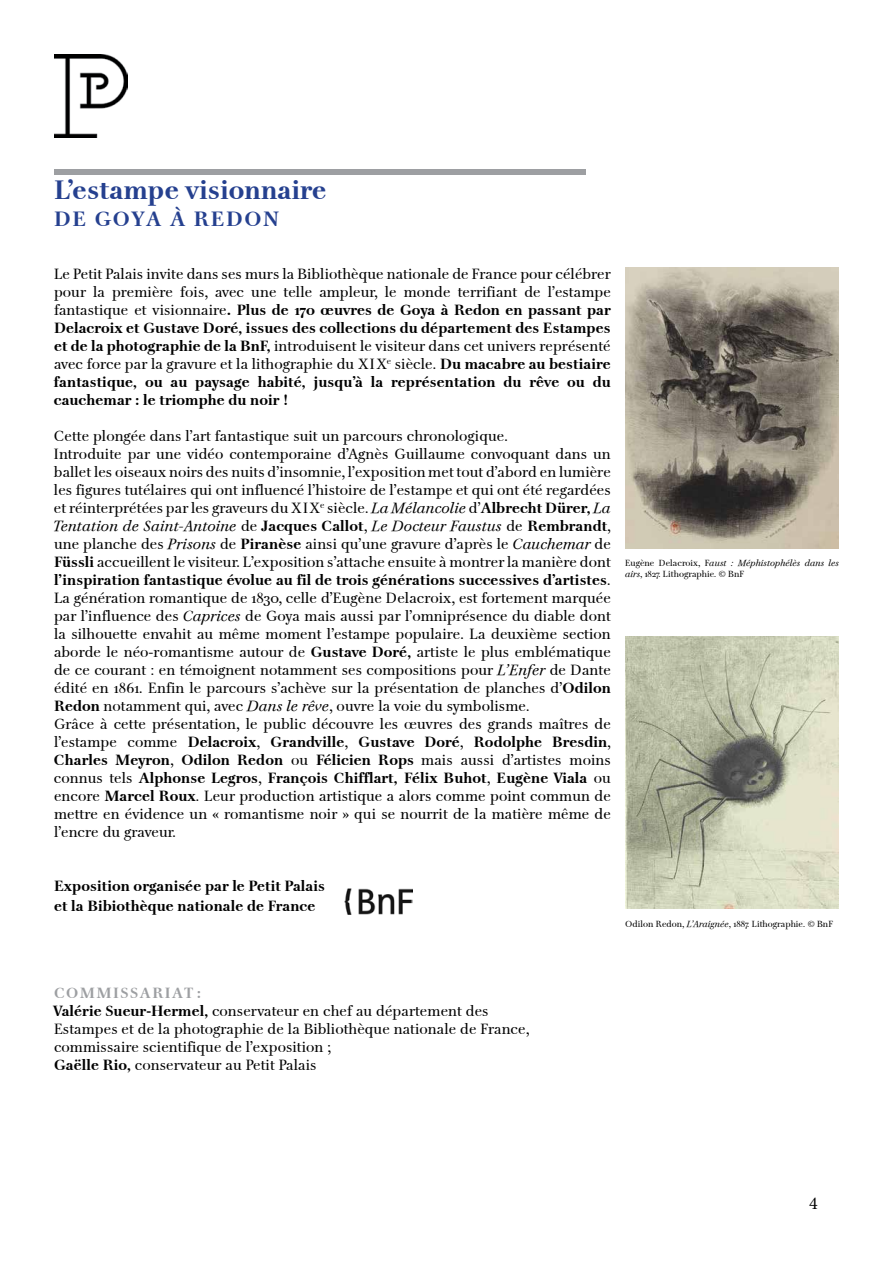
<style>
.page{position:relative;width:893px;height:1263px;background:#fff}
.page>*{position:absolute;margin:0;border:0;box-sizing:border-box;transform-origin:0 0}
.t1{font:700 27px "Petit Palais";color:#25408f}
.t2{font:700 21px "Petit Palais";color:#25408f}
.t3{font:18px "Minion Pro";color:#000}
.t4{font:15px/18px "Petit Palais Normal";color:#000}
.t5{font:700 15px/18px "Petit Palais";color:#000}
.t6{font:italic 15px "Petit Palais";color:#000}
.t7{font:700 15px "Petit Palais";letter-spacing:.1em;color:#9d9fa2}
.t8{font:9px "Petit Palais Normal";color:#000}
.t9{font:italic 9px "Petit Palais";color:#000}
.s1{font-family:"Petit Palais Normal";font-weight:400}
.s2{font-family:"Petit Palais";font-weight:700}
.s3{font-family:"Petit Palais";font-style:italic}
.s4{font-family:"Petit Palais Normal";font-style:normal}
.s5{font-weight:700;font-style:normal}
</style>
<div class="page">
<img style="left:625px;top:268px;width:214px;height:281px">
<img style="left:625px;top:637px;width:214px;height:272px">
<div style="left:54px;top:169px;width:531px;height:6px;background:#9d9fa2"></div>
<img style="left:54px;top:54px;width:74px;height:84px">
<img style="left:344px;top:889px;width:68px;height:25px">
<h1 class="t1" style="left:54px;top:174px;width:274px">L’estampe visionnaire</h1>
<h2 class="t2" style="left:54px;top:206px;width:191px">De Goya à Redon</h2>
<p class="t4" style="left:54px;top:265px;width:558px">Le Petit Palais invite dans ses murs la Bibliothèque nationale de France pour célébrer pour la première fois, avec une telle ampleur, le monde terrifiant de l’estampe</p>
<p class="t5" style="left:54px;top:301px;width:558px"><span class="s1">fantastique et visionnaire</span>. Plus de 170 œuvres de Goya à Redon en passant par<br>Delacroix et Gustave Doré, issues des collections du département des Estampes</p>
<p class="t4" style="left:54px;top:337px;width:558px"><span class="s2">et de la photographie de la BnF,</span> introduisent le visiteur dans cet univers représenté avec force par la gravure et la lithographie du XIX<sup>e</sup> siècle. <span class="s2">Du macabre au bestiaire</span></p>
<p class="t5" style="left:54px;top:373px;width:558px">fantastique, ou au paysage habité, jusqu’à la représentation du rêve ou du cauchemar : le triomphe du noir !</p>
<p class="t4" style="left:54px;top:427px;width:558px">Cette plongée dans l’art fantastique suit un parcours chronologique.<br>Introduite par une vidéo contemporaine d’Agnès Guillaume convoquant dans un ballet les oiseaux noirs des nuits d’insomnie, l’exposition met tout d’abord en lumière les figures tutélaires qui ont influencé l’histoire de l’estampe et qui ont été regardées et réinterprétées par les graveurs du XIX<sup>e</sup> siècle. <span class="s3">La Mélancolie</span> d’<span class="s2">Albrecht Dürer,</span> <span class="s3">La</span></p>
<p class="t6" style="left:54px;top:517px;width:558px">Tentation de Saint-Antoine <span class="s4">de</span> <span class="s5">Jacques Callot</span><span class="s4">,</span> Le Docteur Faustus <span class="s4">de</span> <span class="s5">Rembrandt</span><span class="s4">,</span></p>
<p class="t4" style="left:54px;top:535px;width:558px">une planche des <span class="s3">Prisons</span> de <span class="s2">Piranèse</span> ainsi qu’une gravure d’après le <span class="s3">Cauchemar</span> de<br><span class="s2">Füssli</span> accueillent le visiteur. L’exposition s’attache ensuite à montrer la manière dont</p>
<p class="t5" style="left:54px;top:571px;width:558px">l’inspiration fantastique évolue au fil de trois générations successives d’artistes<span class="s1">.</span></p>
<p class="t4" style="left:54px;top:589px;width:558px">La génération romantique de 1830, celle d’Eugène Delacroix, est fortement marquée par l’influence des <span class="s3">Caprices</span> de Goya mais aussi par l’omniprésence du diable dont la silhouette envahit au même moment l’estampe populaire. La deuxième section aborde le néo-romantisme autour de <span class="s2">Gustave Doré,</span> artiste le plus emblématique de ce courant : en témoignent notamment ses compositions pour <span class="s3">L’Enfer</span> de Dante édité en 1861. Enfin le parcours s’achève sur la présentation de planches d’<span class="s2">Odilon Redon</span> notamment qui, avec <span class="s3">Dans le rêve</span>, ouvre la voie du symbolisme.<br>Grâce à cette présentation, le public découvre les œuvres des grands maîtres de</p>
<p class="t5" style="left:54px;top:733px;width:558px;text-align:justify"><span class="s1">l’estampe comme</span> Delacroix<span class="s1">,</span> Grandville<span class="s1">,</span> Gustave Doré<span class="s1">,</span> Rodolphe Bresdin<span class="s1">, </span>Charles Meyron<span class="s1">,</span> Odilon Redon <span class="s1">ou</span> Félicien Rops <span class="s1">mais aussi d’artistes moins connus tels</span> Alphonse Legros<span class="s1">,</span> François Chifflart, Félix Buhot<span class="s1">,</span> Eugène Viala <span class="s1">ou</span></p>
<p class="t4" style="left:54px;top:787px;width:558px;text-align:justify">encore <span class="s2">Marcel Roux</span>. Leur production artistique a alors comme point commun de mettre en évidence un « romantisme noir » qui se nourrit de la matière même de l’encre du graveur.</p>
<p class="t5" style="left:54px;top:876px;width:273px;line-height:19.8px">Exposition organisée par le Petit Palais et la Bibiothèque nationale de France</p>
<p class="t9" style="left:625px;top:558px;width:215px"><span class="s4">Eugène Delacroix, F</span>aust : Méphistophélès dans les</p>
<p class="t8" style="left:625px;top:569px;width:120px"><span class="s3">airs</span>, 1827. Lithographie. © BnF</p>
<p class="t8" style="left:625px;top:919px;width:209px">Odilon Redon, <span class="s3">L’Araignée</span>, 1887. Lithographie. © BnF</p>
<p class="t7" style="left:54px;top:984px;width:69px">Commiss</p>
<p class="t7" style="left:140px;top:984px;width:63px">ariat :</p>
<p class="t4" style="left:54px;top:1002px;width:477px"><span class="s2">Valérie Sueur-Hermel,</span> conservateur en chef au département des Estampes et de la photographie de la Bibliothèque nationale de France, commissaire scientifique de l’exposition ;<br><span class="s2">Gaëlle Rio,</span> conservateur au Petit Palais</p>
<p class="t3" style="left:809px;top:1191px;width:10px">4</p>
</div>
